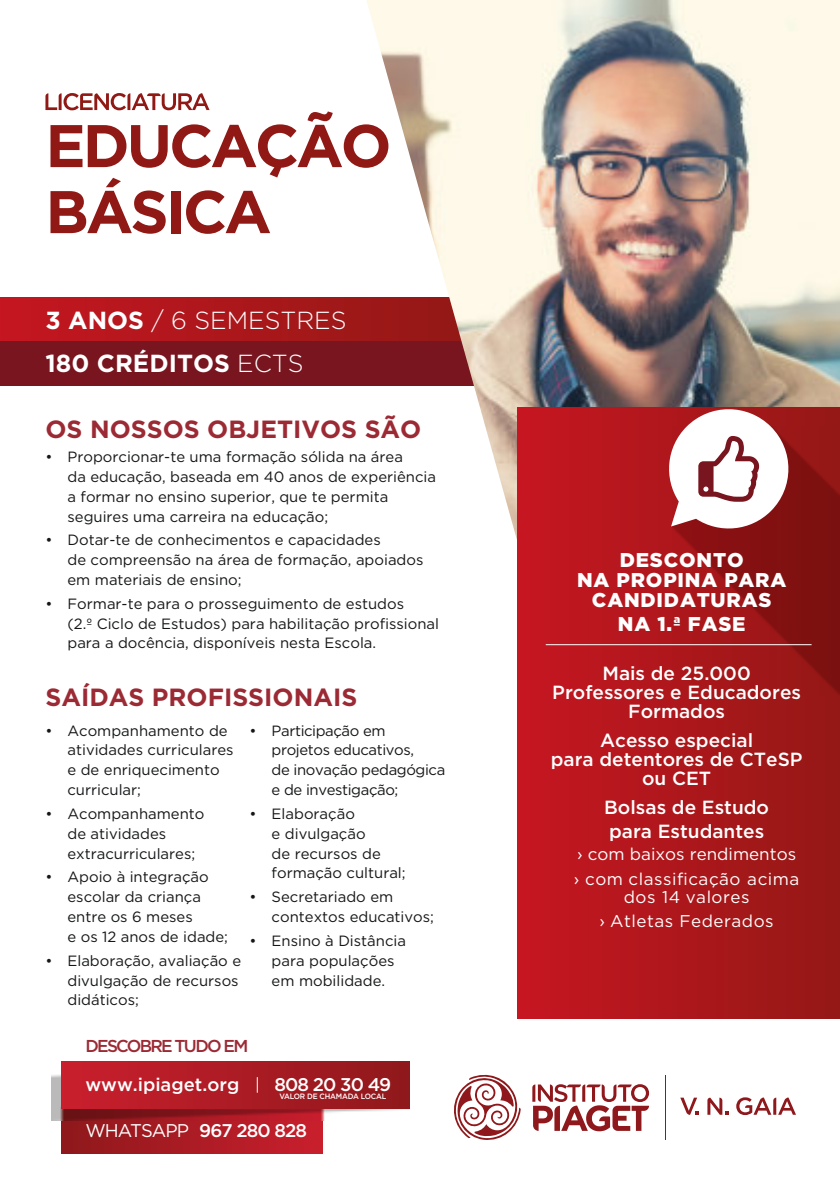
<style>
.page{position:relative;width:840px;height:1191px;background:#fff}
.page>*{position:absolute;margin:0;border:0;box-sizing:border-box;transform-origin:0 0}
.t1{font:700 60px/66px "Gotham";letter-spacing:-.05em;color:#901915}
.t2{font:700 24.8px "Gotham HTF";color:#9c2a34}
.t3{font:700 24.6px/43.2px "Gotham";color:#fff}
.t4{font:900 20px/20px "Gotham";letter-spacing:.04em;color:#fff;text-align:center}
.t5{font:500 19px/19px "Gotham";color:#fff;text-align:center}
.t6{font:500 18.4px "Gotham";letter-spacing:-.05em;color:#fff}
.t7{font:500 18.4px "Gotham";color:#fff}
.t8{font:500 17.2px "Gotham";letter-spacing:-.1em;color:#9c2a34}
.t9{font:17px/24px "Gotham";color:#fff}
.t10{font:17px/24px "Gotham";letter-spacing:.03em;color:#fff;text-align:center}
.t11{font:14.8px/19.8px "Gotham";color:#151617}
.t12{font:14.8px/19.8px "Gotham";letter-spacing:-.025em;color:#151617}
.t13{font:500 7.6px "Gotham";letter-spacing:-.025em;color:#fff;scale:.96 1}
.s1{font-weight:300}
.s2{font-family:"Gotham HTF";font-weight:300}
.s3{font-weight:400}
</style>
<div class="page">
<svg style="left:0;top:297px;width:366px;height:44px;background:#b0161c"></svg>
<div style="left:0;top:341px;width:479px;height:44px;background:#78151f"></div>
<img style="left:366px;top:0;width:473px;height:540px">
<div style="left:517px;top:408px;width:322px;height:611px;background:linear-gradient(to right,#c71621,#941816)"></div>
<img style="left:670px;top:426px;width:169px;height:269px">
<svg style="left:663px;top:403px;width:131px;height:131px"></svg>
<hr style="left:545px;top:644px;width:266px;height:1px;background:#fff">
<svg style="left:45px;top:93px;width:164px;height:17px"></svg>
<hr style="left:665px;top:1075px;width:1px;height:64px;background:#8e181b">
<svg style="left:680px;top:1097px;width:18px;height:18px"></svg>
<svg style="left:707px;top:1097px;width:21px;height:17px"></svg>
<svg style="left:736px;top:1097px;width:59px;height:18px"></svg>
<svg style="left:454px;top:1074px;width:67px;height:66px"></svg>
<svg style="left:532px;top:1084px;width:117px;height:47px"></svg>
<div style="left:62px;top:1106px;width:260px;height:47px;background:linear-gradient(to right,#8d181b,#c91f2d)"></div>
<img style="left:51px;top:1061px;width:358px;height:59px">
<div style="left:62px;top:1061px;width:347px;height:47px;background:linear-gradient(to right,#ca1f2d,#8f181c)"></div>
<svg style="left:257px;top:1077px;width:1px;height:15px"></svg>
<h1 class="t1" style="left:45px;top:116px;width:347px">EDUCAÇÃO<br>BÁSICA</h1>
<h3 class="t3" style="left:45px;top:300px;width:302px">3 ANOS <span class="s1">/ 6 SEMESTRES<br></span>180 CRÉDITOS <span class="s2">ECTS</span></h3>
<h2 class="t2" style="left:45px;top:418px;width:377px">OS NOSSOS OBJETIVOS SÃO</h2>
<p class="t11" style="left:67px;top:448px;width:370px;text-indent:-22px">• Proporcionar-te uma formação sólida na área<br>da educação, baseada em 40 anos de experiência a formar no ensino superior, que te permita seguires uma carreira na educação;</p>
<p class="t11" style="left:67px;top:531px;width:357px;text-indent:-22px">• Dotar-te de conhecimentos e capacidades<br>de compreensão na área de formação, apoiados em materiais de ensino;</p>
<p class="t11" style="left:67px;top:594px;width:373px;text-indent:-22px">• Formar-te para o prosseguimento de estudos<br>(2.º Ciclo de Estudos) para habilitação profissional para a docência, disponíveis nesta Escola.</p>
<h2 class="t2" style="left:45px;top:686px;width:313px">SAÍDAS PROFISSIONAIS</h2>
<p class="t11" style="left:67px;top:721px;width:168px;text-indent:-22px">• Acompanhamento de atividades curriculares e de enriquecimento curricular;</p>
<p class="t11" style="left:67px;top:804px;width:138px;text-indent:-22px">• Acompanhamento de atividades extracurriculares;</p>
<p class="t11" style="left:67px;top:868px;width:162px;text-indent:-22px">• Apoio à integração escolar da criança entre os 6 meses<br>e os 12 anos de idade;</p>
<p class="t11" style="left:67px;top:951px;width:175px;text-indent:-22px">• Elaboração, avaliação e divulgação de recursos didáticos;</p>
<p class="t12" style="left:271px;top:721px;width:175px;text-indent:-22px">• Participação em projetos educativos,<br>de inovação pedagógica e de investigação;</p>
<p class="t11" style="left:271px;top:804px;width:135px;text-indent:-22px">• Elaboração<br>e divulgação<br>de recursos de formação cultural;</p>
<p class="t11" style="left:271px;top:888px;width:164px;text-indent:-22px">• Secretariado em contextos educativos;</p>
<p class="t11" style="left:271px;top:931px;width:136px;text-indent:-22px">• Ensino à Distância para populações em mobilidade.</p>
<p class="t8" style="left:85px;top:1038px;width:164px">DESCOBRE TUDO EM</p>
<p class="t7" style="left:85px;top:1076px;width:155px">www.ipiaget.org</p>
<p class="t6" style="left:274px;top:1076px;width:118px">808 20 30 49</p>
<p class="t13" style="left:279px;top:1093px;width:113px">VALOR DE CHAMADA LOCAL</p>
<p class="t6" style="left:85px;top:1122px;width:223px"><span class="s3">WHATSAPP</span> 967 280 828</p>
<h3 class="t4" style="left:577px;top:551px;width:210px">DESCONTO<br>NA PROPINA PARA<br>CANDIDATURAS</h3>
<h3 class="t4" style="left:617px;top:614px;width:129px">NA 1.ª FASE</h3>
<p class="t5" style="left:552px;top:665px;width:250px">Mais de 25.000<br>Professores e Educadores<br>Formados</p>
<p class="t5" style="left:550px;top:732px;width:253px">Acesso especial<br>para detentores de CTeSP ou CET</p>
<p class="t5" style="left:604px;top:797px;width:166px;line-height:24px;text-align:left">Bolsas de Estudo para Estudantes</p>
<p class="t9" style="left:573px;top:843px;width:227px">› com baixos rendimentos › com classificação acima</p>
<p class="t10" style="left:599px;top:885px;width:175px">dos 14 valores<br>› Atletas Federados</p>
</div>
